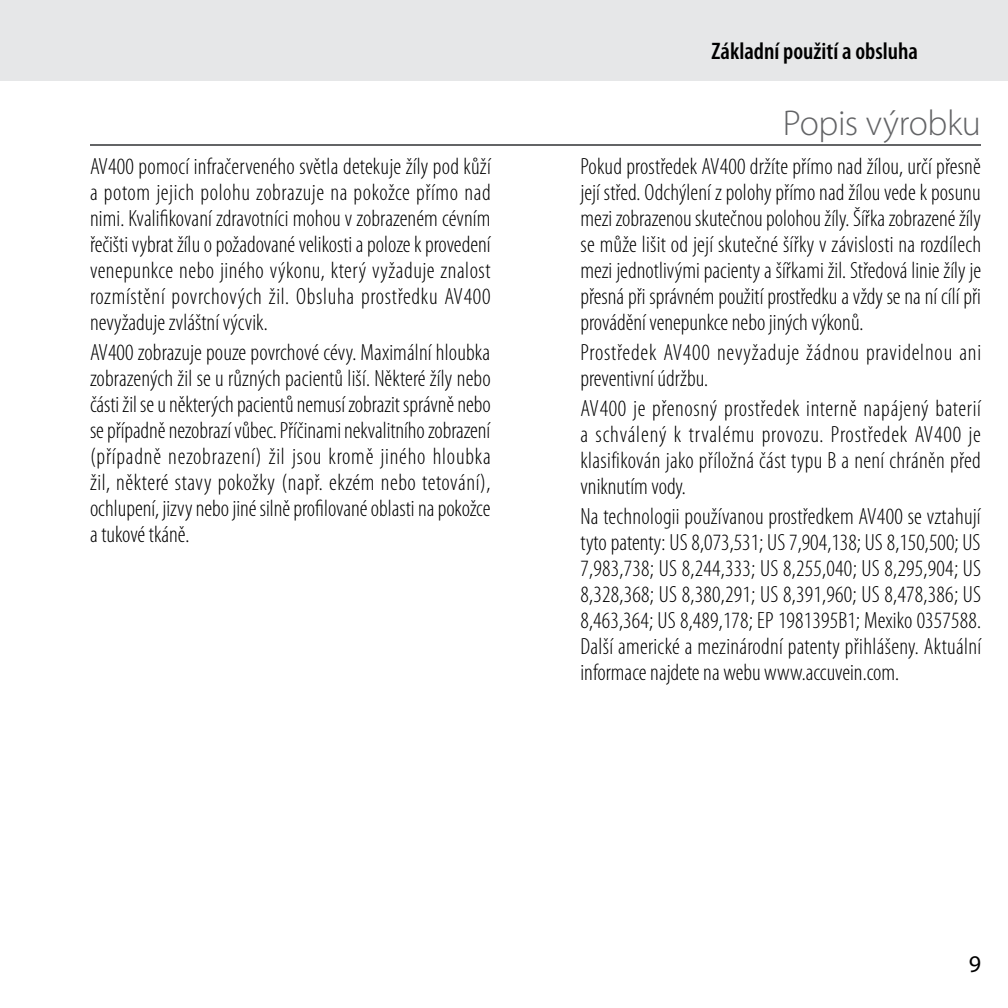
<style>
.page{position:relative;width:1008px;height:1008px;background:#fff}
.page>*{position:absolute;margin:0;border:0;box-sizing:border-box;transform-origin:0 0}
.t1{font:300 36px "Myriad Pro";letter-spacing:-.01em;color:#636466}
.t2{font:600 condensed 24px "Myriad Pro";color:#000}
.t3{font:24px "Myriad Pro";color:#000}
.t4{font:300 condensed 23.6px/26px "Myriad Pro";color:#000;text-align:justify}
.t5{font:300 condensed 23.6px/26px "Myriad Pro";letter-spacing:.035em;color:#000}
</style>
<div class="page">
<hr style="left:0;top:0;width:3px;height:81px;background:#e6e7e8">
<div style="left:3px;top:0;width:1005px;height:81px;background:#e6e7e8"></div>
<hr style="left:90px;top:144px;width:891px;height:2px;background:#636466">
<p class="t4" style="left:90px;top:154px;width:402px">AV400 pomocí infračerveného světla detekuje žíly pod kůží a potom jejich polohu zobrazuje na pokožce přímo nad nimi. Kvalifikovaní zdravotníci mohou v zobrazeném cévním řečišti vybrat žílu o požadované velikosti a poloze k provedení venepunkce nebo jiného výkonu, který vyžaduje znalost rozmístění povrchových žil. Obsluha prostředku AV400 nevyžaduje zvláštní výcvik.</p>
<p class="t4" style="left:90px;top:340px;width:402px">AV400 zobrazuje pouze povrchové cévy. Maximální hloubka zobrazených žil se u různých pacientů liší. Některé žíly nebo části žil se u některých pacientů nemusí zobrazit správně nebo se případně nezobrazí vůbec. Příčinami nekvalitního zobrazení (případně nezobrazení) žil jsou kromě jiného hloubka žil, některé stavy pokožky (např. ekzém nebo tetování), ochlupení, jizvy nebo jiné silně profilované oblasti na pokožce a tukové tkáně.</p>
<p class="t2" style="left:712px;top:42px;width:208px">Základní použití a obsluha</p>
<h1 class="t1" style="left:783px;top:105px;width:200px">Popis výrobku</h1>
<p class="t4" style="left:580px;top:154px;width:402px">Pokud prostředek AV400 držíte přímo nad žílou, určí přesně její střed. Odchýlení z polohy přímo nad žílou vede k posunu mezi zobrazenou skutečnou polohou žíly. Šířka zobrazené žíly se může lišit od její skutečné šířky v závislosti na rozdílech mezi jednotlivými pacienty a šířkami žil. Středová linie žíly je přesná při správném použití prostředku a vždy se na ní cílí při provádění venepunkce nebo jiných výkonů.</p>
<p class="t5" style="left:580px;top:340px;width:402px">Prostředek AV400 nevyžaduje žádnou pravidelnou ani preventivní údržbu.</p>
<p class="t4" style="left:580px;top:396px;width:402px">AV400 je přenosný prostředek interně napájený baterií a schválený k trvalému provozu. Prostředek AV400 je klasifikován jako příložná část typu B a není chráněn před vniknutím vody.</p>
<p class="t4" style="left:580px;top:504px;width:402px">Na technologii používanou prostředkem AV400 se vztahují tyto patenty: US 8,073,531; US 7,904,138; US 8,150,500; US 7,983,738; US 8,244,333; US 8,255,040; US 8,295,904; US 8,328,368; US 8,380,291; US 8,391,960; US 8,478,386; US 8,463,364; US 8,489,178; EP 1981395B1; Mexiko 0357588.<br>Další americké a mezinárodní patenty přihlášeny. Aktuální informace najdete na webu www.accuvein.com.</p>
<p class="t3" style="left:969px;top:952px;width:14px">9</p>
</div>
